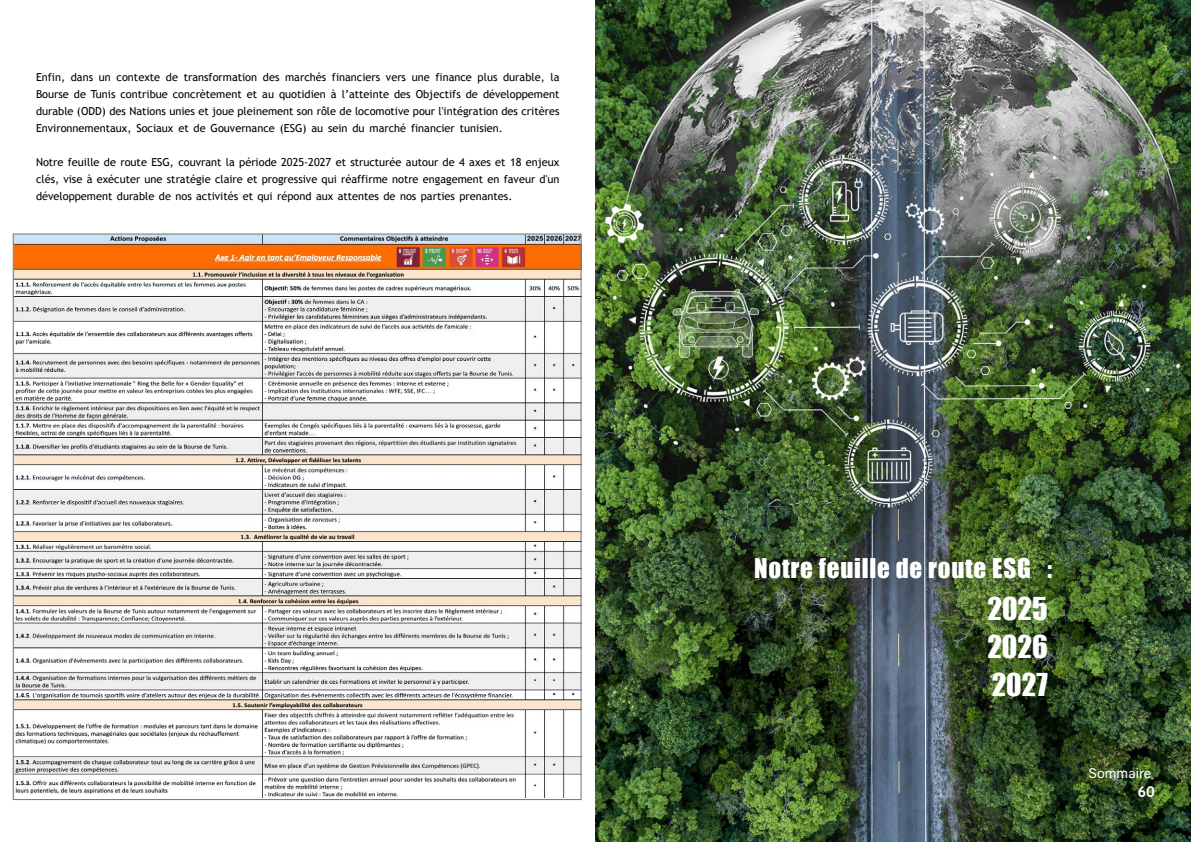
<style>
.page{position:relative;width:1191px;height:842px;background:#fff}
.page>*{position:absolute;margin:0;border:0;box-sizing:border-box;transform-origin:0 0}
.t1{font:29px "Impact";color:#fff}
.t2{font:25px "Impact";letter-spacing:.03em;color:#fff}
.t3{font:700 15px "Trebuchet MS";color:#fff}
.t4{font:14px "Acumin Pro";color:#fff}
.t5{font:11px/17px "Trebuchet MS";color:#000;text-align:justify}
</style>
<div class="page">
<img style="left:595px;top:0;width:596px;height:842px">
<svg style="left:595px;top:296px;width:6px;height:3px"></svg>
<img style="left:15px;top:236px;width:564px;height:561px">
<p class="t5" style="left:36px;top:69px;width:525px">Enfin, dans un contexte de transformation des marchés financiers vers une finance plus durable, la Bourse de Tunis contribue concrètement et au quotidien à l’atteinte des Objectifs de développement durable (ODD) des Nations unies et joue pleinement son rôle de locomotive pour l'intégration des critères Environnementaux, Sociaux et de Gouvernance (ESG) au sein du marché financier tunisien.</p>
<p class="t5" style="left:36px;top:154px;width:525px">Notre feuille de route ESG, couvrant la période 2025-2027 et structurée autour de 4 axes et 18 enjeux clés, vise à exécuter une stratégie claire et progressive qui réaffirme notre engagement en faveur d'un développement durable de nos activités et qui répond aux attentes de nos parties prenantes.</p>
<h2 class="t2" style="left:754px;top:549px;width:299px">Notre feuille de route ESG :</h2>
<h1 class="t1" style="left:987px;top:586px;width:62px">2025</h1>
<h1 class="t1" style="left:987px;top:624px;width:62px">2026</h1>
<h1 class="t1" style="left:991px;top:662px;width:58px">2027</h1>
<p class="t4" style="left:1088px;top:764px;width:64px">Sommaire</p>
<h3 class="t3" style="left:1137px;top:782px;width:19px">60</h3>
</div>
